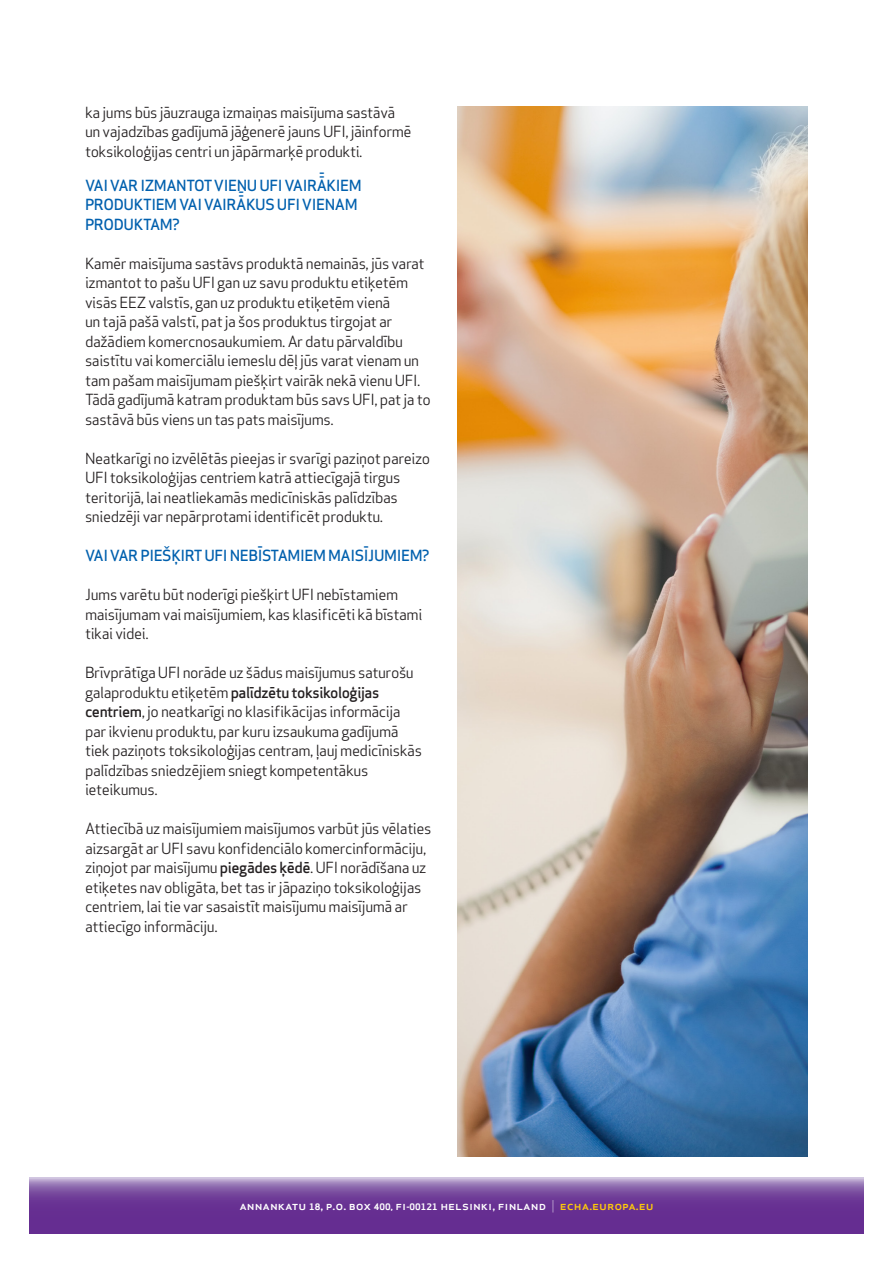
<style>
.page{position:relative;width:893px;height:1263px;background:#fff}
.page>*{position:absolute;margin:0;border:0;box-sizing:border-box;transform-origin:0 0}
.Bodytext{font:15px/19.5px "Apex Sans";letter-spacing:-.03em;color:#231f20}
.Headline_2_CAPS_blue{font:500 15px/19.5px "Apex Sans";letter-spacing:-.03em;color:#0160ae}
.Bodytext-2{font:500 15px "Apex Sans";letter-spacing:-.03em;color:#0160ae}
.t1{font:500 12.15px "Apex Sans";color:#fff;scale:1.08 1}
.s1{font-weight:500}
.s2{font-weight:700;font-size:8.7px}
.s3{font-weight:700;font-size:8.25px}
.s4{font-weight:300}
.s5{color:#feca0a}
</style>
<div class="page">
<svg style="left:30px;top:1178px;width:833px;height:55px;background:#75459c"></svg>
<img style="left:457px;top:106px;width:351px;height:1051px">
<p class="Bodytext" style="left:85px;top:101px;width:328px">ka jums būs jāuzrauga izmaiņas maisījuma sastāvā un vajadzības gadījumā jāģenerē jauns UFI, jāinformē toksikoloģijas centri un jāpārmarķē produkti.</p>
<p class="Headline_2_CAPS_blue" style="left:85px;top:173px;width:278px">VAI VAR IZMANTOT VIENU UFI VAIRĀKIEM<br>PRODUKTIEM VAI VAIRĀKUS UFI VIENAM<br>PRODUKTAM?</p>
<p class="Bodytext" style="left:85px;top:252px;width:347px">Kamēr maisījuma sastāvs produktā nemainās, jūs varat izmantot to pašu UFI gan uz savu produktu etiķetēm visās EEZ valstīs, gan uz produktu etiķetēm vienā<br>un tajā pašā valstī, pat ja šos produktus tirgojat ar dažādiem komercnosaukumiem. Ar datu pārvaldību saistītu vai komerciālu iemeslu dēļ jūs varat vienam un tam pašam maisījumam piešķirt vairāk nekā vienu UFI.<br>Tādā gadījumā katram produktam būs savs UFI, pat ja to sastāvā būs viens un tas pats maisījums.</p>
<p class="Bodytext" style="left:85px;top:447px;width:347px">Neatkarīgi no izvēlētās pieejas ir svarīgi paziņot pareizo UFI toksikoloģijas centriem katrā attiecīgajā tirgus teritorijā, lai neatliekamās medicīniskās palīdzības sniedzēji var nepārprotami identificēt produktu.</p>
<p class="Bodytext-2" style="left:85px;top:542px;width:346px">VAI VAR PIEŠĶIRT UFI NEBĪSTAMIEM MAISĪJUMIEM?</p>
<p class="Bodytext" style="left:85px;top:583px;width:339px">Jums varētu būt noderīgi piešķirt UFI nebīstamiem maisījumam vai maisījumiem, kas klasificēti kā bīstami tikai videi.</p>
<p class="Bodytext" style="left:85px;top:661px;width:338px">Brīvprātīga UFI norāde uz šādus maisījumus saturošu galaproduktu etiķetēm <span class="s1">palīdzētu toksikoloģijas centriem</span>, jo neatkarīgi no klasifikācijas informācija par ikvienu produktu, par kuru izsaukuma gadījumā tiek paziņots toksikoloģijas centram, ļauj medicīniskās palīdzības sniedzējiem sniegt kompetentākus ieteikumus.</p>
<p class="Bodytext" style="left:85px;top:817px;width:348px">Attiecībā uz maisījumiem maisījumos varbūt jūs vēlaties aizsargāt ar UFI savu konfidenciālo komercinformāciju, ziņojot par maisījumu <span class="s1">piegādes ķēdē</span>. UFI norādīšana uz etiķetes nav obligāta, bet tas ir jāpaziņo toksikoloģijas centriem, lai tie var sasaistīt maisījumu maisījumā ar attiecīgo informāciju.</p>
<p class="t1" style="left:239px;top:1195px;width:385px">annankatu <span class="s2">18</span>, p.o. box <span class="s2">400,</span> fi<span class="s3">-</span><span class="s2">00121</span> helsinki, finland <span class="s4">|</span> <span class="s5">echa.europa.eu</span></p>
</div>
